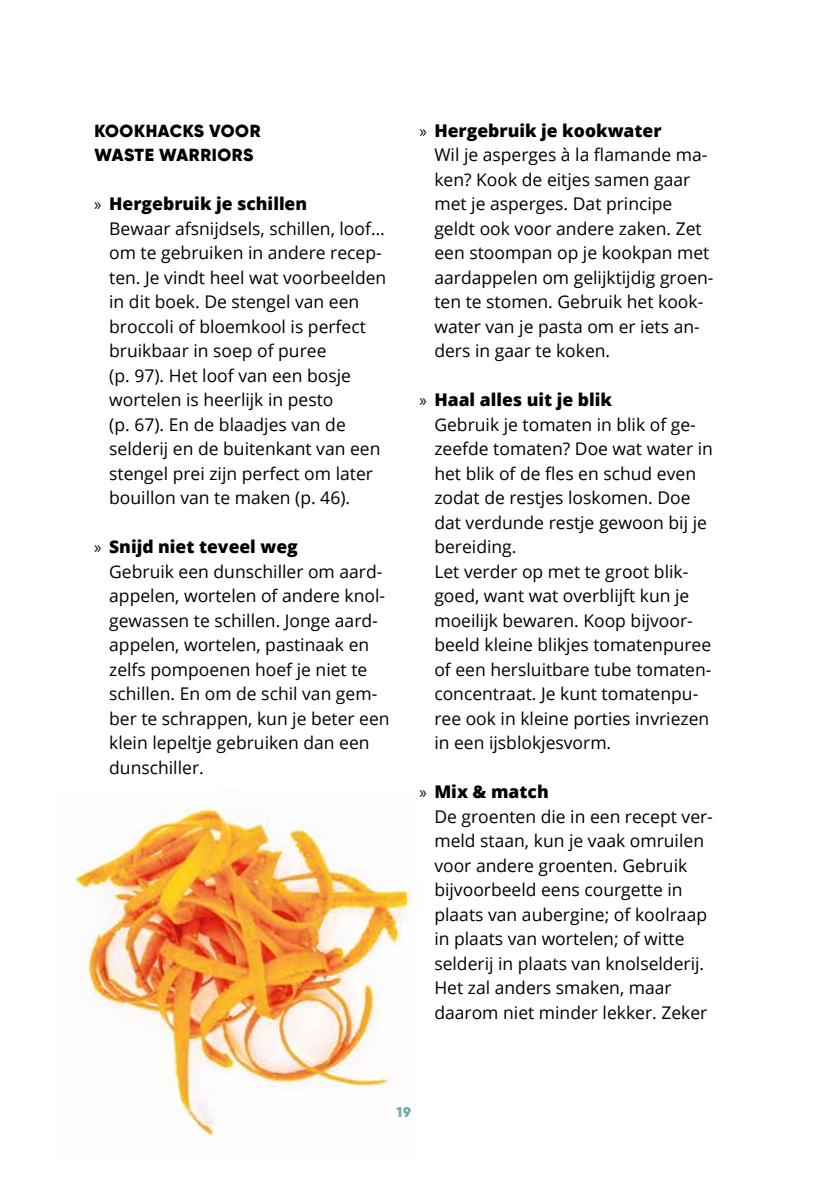
<style>
.page{position:relative;width:839px;height:1191px;background:#fff}
.page>*{position:absolute;margin:0;border:0;box-sizing:border-box;transform-origin:0 0}
.t1{font:17.5px/24.5px "Open Sans";color:#000}
.t2{font:900 17.5px/24.5px "Gilroy";letter-spacing:.035em;color:#000}
.t3{font:900 14px "Gilroy";color:#68aba1}
.s1{font-family:"Myriad Pro"}
.s2{font-weight:800}
</style>
<div class="page">
<img style="left:62px;top:807px;width:355px;height:343px">
<p class="t2" style="left:94px;top:118px;width:168px">KOOKHACKS VOOR<br>WASTE WARRIORS</p>
<p class="t1" style="left:109px;top:191px;width:278px;text-indent:-15px"><span class="s1">»</span> <span class="s2">Hergebruik je schillen<br></span>Bewaar afsnijdsels, schillen, loof… om te gebruiken in andere recep&shy;ten. Je vindt heel wat voorbeelden in dit boek. De stengel van een broccoli of bloemkool is perfect bruikbaar in soep of puree<br>(p. 97). Het loof van een bosje wortelen is heerlijk in pesto<br>(p. 67). En de blaadjes van de selderij en de buitenkant van een stengel prei zijn perfect om later bouillon van te maken (p. 46).</p>
<p class="t1" style="left:109px;top:534px;width:282px;text-indent:-15px"><span class="s1">»</span> <span class="s2">Snijd niet teveel weg<br></span>Gebruik een dunschiller om aard&shy;appelen, wortelen of andere knol&shy;gewassen te schillen. Jonge aard&shy;appelen, wortelen, pastinaak en zelfs pompoenen hoef je niet te schillen. En om de schil van gem&shy;ber te schrappen, kun je beter een klein lepeltje gebruiken dan een dunschiller.</p>
<p class="t1" style="left:434px;top:117px;width:280px;text-indent:-15px"><span class="s1">»</span> <span class="s2">Hergebruik je kookwater<br></span>Wil je asperges à la flamande ma&shy;ken? Kook de eitjes samen gaar met je asperges. Dat principe geldt ook voor andere zaken. Zet een stoompan op je kookpan met aardappelen om gelijktijdig groen&shy;ten te stomen. Gebruik het kook&shy;water van je pasta om er iets an&shy;ders in gaar te koken.</p>
<p class="t1" style="left:434px;top:387px;width:280px;text-indent:-15px"><span class="s1">»</span> <span class="s2">Haal alles uit je blik<br></span>Gebruik je tomaten in blik of ge&shy;zeefde tomaten? Doe wat water in het blik of de fles en schud even zodat de restjes loskomen. Doe dat verdunde restje gewoon bij je bereiding.<br>Let verder op met te groot blik&shy;goed, want wat overblijft kun je moeilijk bewaren. Koop bijvoor&shy;beeld kleine blikjes tomatenpuree of een hersluitbare tube tomaten&shy;concentraat. Je kunt tomatenpu&shy;ree ook in kleine porties invriezen in een ijsblokjesvorm.</p>
<p class="t1" style="left:434px;top:779px;width:280px;text-indent:-15px"><span class="s1">»</span> <span class="s2">Mix &amp; match<br></span>De groenten die in een recept ver&shy;meld staan, kun je vaak omruilen voor andere groenten. Gebruik bijvoorbeeld eens courgette in plaats van aubergine; of koolraap in plaats van wortelen; of witte selderij in plaats van knolselderij.<br>Het zal anders smaken, maar daarom niet minder lekker. Zeker</p>
<p class="t3" style="left:396px;top:1103px;width:16px">19</p>
</div>
